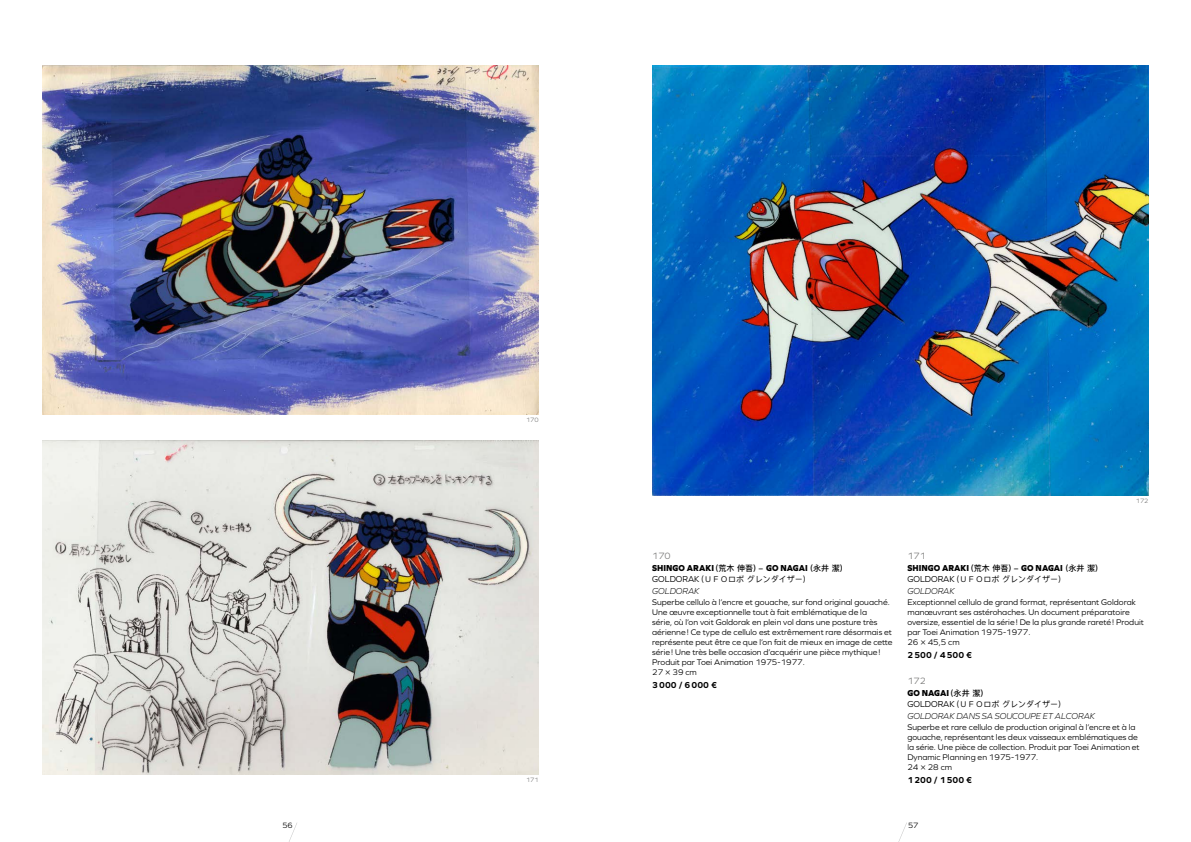
<style>
.page{position:relative;width:1191px;height:842px;background:#fff}
.page>*{position:absolute;margin:0;border:0;box-sizing:border-box;transform-origin:0 0}
.t1{font:9.5px "Graphie";color:#7b7b7a}
.t2{font:800 9px "Graphie";color:#000;scale:.95 1}
.t3{font:italic 300 9px "Graphie";color:#000;scale:.95 1}
.t4{font:700 9px "Graphie";color:#000}
.t5{font:8.5px/10px "Graphie";color:#000}
.t6{font:8px "Ping Fang SC";color:#000}
.t7{font:8px "Graphie";color:#000}
.t8{font:6.5px "Graphie";color:#7b7b7a}
.s1{font-family:"Ping Fang SC";font-weight:500;font-size:8px}
.s2{font-family:"Graphie";font-size:9px}
</style>
<div class="page">
<img style="left:43px;top:65px;width:496px;height:349px">
<img style="left:43px;top:440px;width:496px;height:334px">
<img style="left:652px;top:65px;width:496px;height:431px">
<svg style="left:898px;top:823px;width:9px;height:19px"></svg>
<svg style="left:289px;top:823px;width:8px;height:19px"></svg>
<p class="t8" style="left:526px;top:416px;width:14px">170</p>
<p class="t8" style="left:526px;top:776px;width:14px">171</p>
<p class="t8" style="left:1135px;top:497px;width:14px">172</p>
<p class="t1" style="left:652px;top:550px;width:20px">170</p>
<p class="t2" style="left:652px;top:562px;width:202px">SHINGO ARAKI <span class="s1">(荒木 伸吾) -</span> GO NAGAI <span class="s1">(永井 潔)</span></p>
<p class="t6" style="left:652px;top:574px;width:155px"><span class="s2">GOLDORAK</span> (ＵＦＯロボ グレンダイザー)</p>
<p class="t3" style="left:652px;top:585px;width:51px">GOLDORAK</p>
<p class="t5" style="left:652px;top:597px;width:242px">Superbe cellulo à l’encre et gouache, sur fond original gouaché.<br>Une œuvre exceptionnelle tout à fait emblématique de la<br>série, où l’on voit Goldorak en plein vol dans une posture très aérienne! Ce type de cellulo est extrêmement rare désormais et représente peut être ce que l’on fait de mieux en image de cette série! Une très belle occasion d’acquérir une pièce mythique!<br>Produit par Toei Animation 1975-1977.<br>27 × 39 cm</p>
<p class="t4" style="left:652px;top:679px;width:66px">3000 / 6000 €</p>
<p class="t1" style="left:907px;top:550px;width:20px">171</p>
<p class="t2" style="left:907px;top:562px;width:202px">SHINGO ARAKI <span class="s1">(荒木 伸吾) -</span> GO NAGAI <span class="s1">(永井 潔)</span></p>
<p class="t6" style="left:907px;top:574px;width:155px"><span class="s2">GOLDORAK</span> (ＵＦＯロボ グレンダイザー)</p>
<p class="t3" style="left:907px;top:585px;width:51px">GOLDORAK</p>
<p class="t5" style="left:907px;top:597px;width:238px">Exceptionnel cellulo de grand format, représentant Goldorak manœuvrant ses astérohaches. Un document préparatoire oversize, essentiel de la série! De la plus grande rareté! Produit par Toei Animation 1975-1977.<br>26 × 45,5 cm</p>
<p class="t4" style="left:907px;top:649px;width:66px">2500 / 4500 €</p>
<p class="t1" style="left:907px;top:675px;width:20px">172</p>
<p class="t2" style="left:907px;top:687px;width:81px">GO NAGAI <span class="s1">(永井 潔)</span></p>
<p class="t6" style="left:907px;top:699px;width:155px"><span class="s2">GOLDORAK</span> (ＵＦＯロボ グレンダイザー)</p>
<p class="t3" style="left:907px;top:710px;width:199px">GOLDORAK DANS SA SOUCOUPE ET ALCORAK</p>
<p class="t5" style="left:907px;top:722px;width:234px">Superbe et rare cellulo de production original à l’encre et à la gouache, représentant les deux vaisseaux emblématiques de la série. Une pièce de collection. Produit par Toei Animation et Dynamic Planning en 1975-1977.<br>24 × 28 cm</p>
<p class="t4" style="left:907px;top:774px;width:66px">1200 / 1500 €</p>
<p class="t7" style="left:282px;top:820px;width:12px">56</p>
<p class="t7" style="left:908px;top:820px;width:12px">57</p>
</div>
